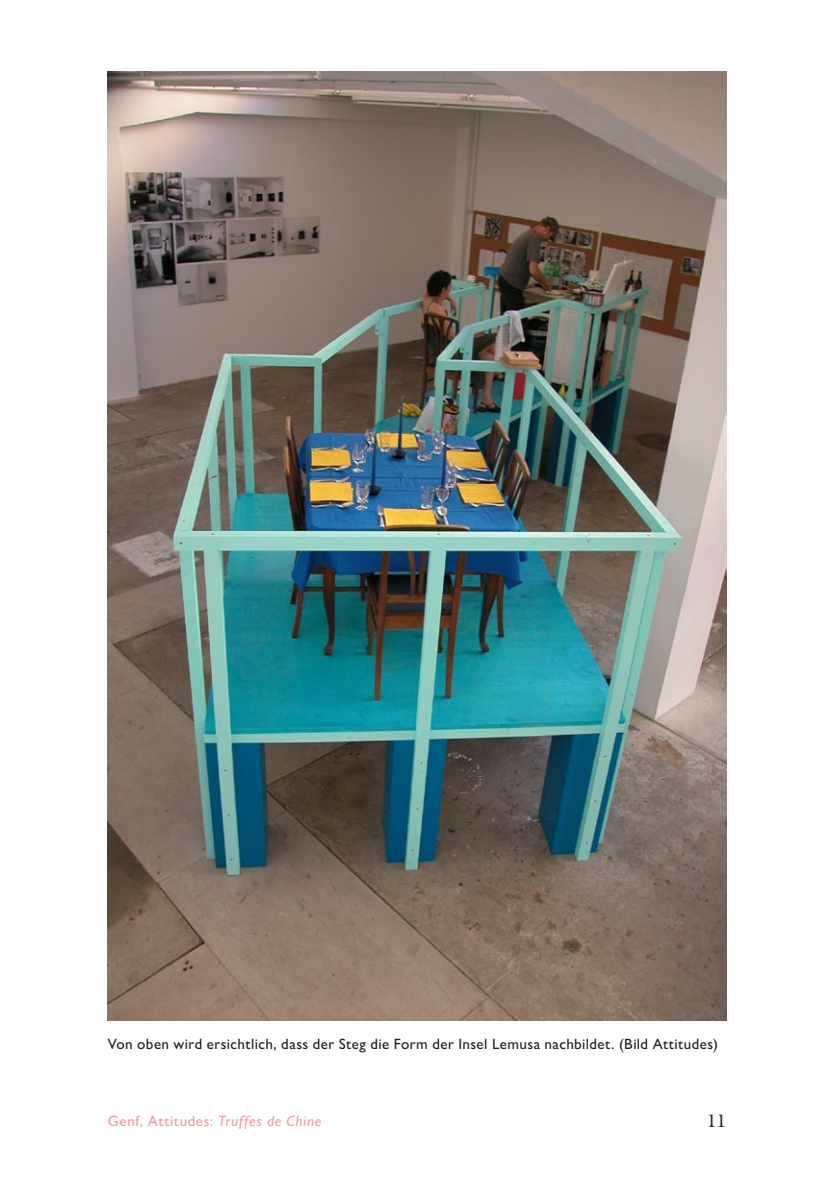
<style>
.page{position:relative;width:840px;height:1191px;background:#fff}
.page>*{position:absolute;margin:0;border:0;box-sizing:border-box;transform-origin:0 0}
.t1{font:18px "Galliard Pro";color:#231f20}
.Bildlegende{font:500 15px "Gill Sans Nova";letter-spacing:.025em;color:#231f20}
.t2{font:500 15px "Gill Sans Nova";letter-spacing:.035em;color:#f598a3}
.s1{font-style:italic}
</style>
<div class="page">
<img style="left:108px;top:71px;width:618px;height:949px">
<p class="Bildlegende" style="left:108px;top:1035px;width:611px">Von oben wird ersichtlich, dass der Steg die Form der Insel Lemusa nachbildet. (Bild Attitudes)</p>
<p class="t2" style="left:108px;top:1111px;width:215px">Genf, Attitudes: <span class="s1">Truffes de Chine</span></p>
<p class="t1" style="left:706px;top:1108px;width:21px">11</p>
</div>
